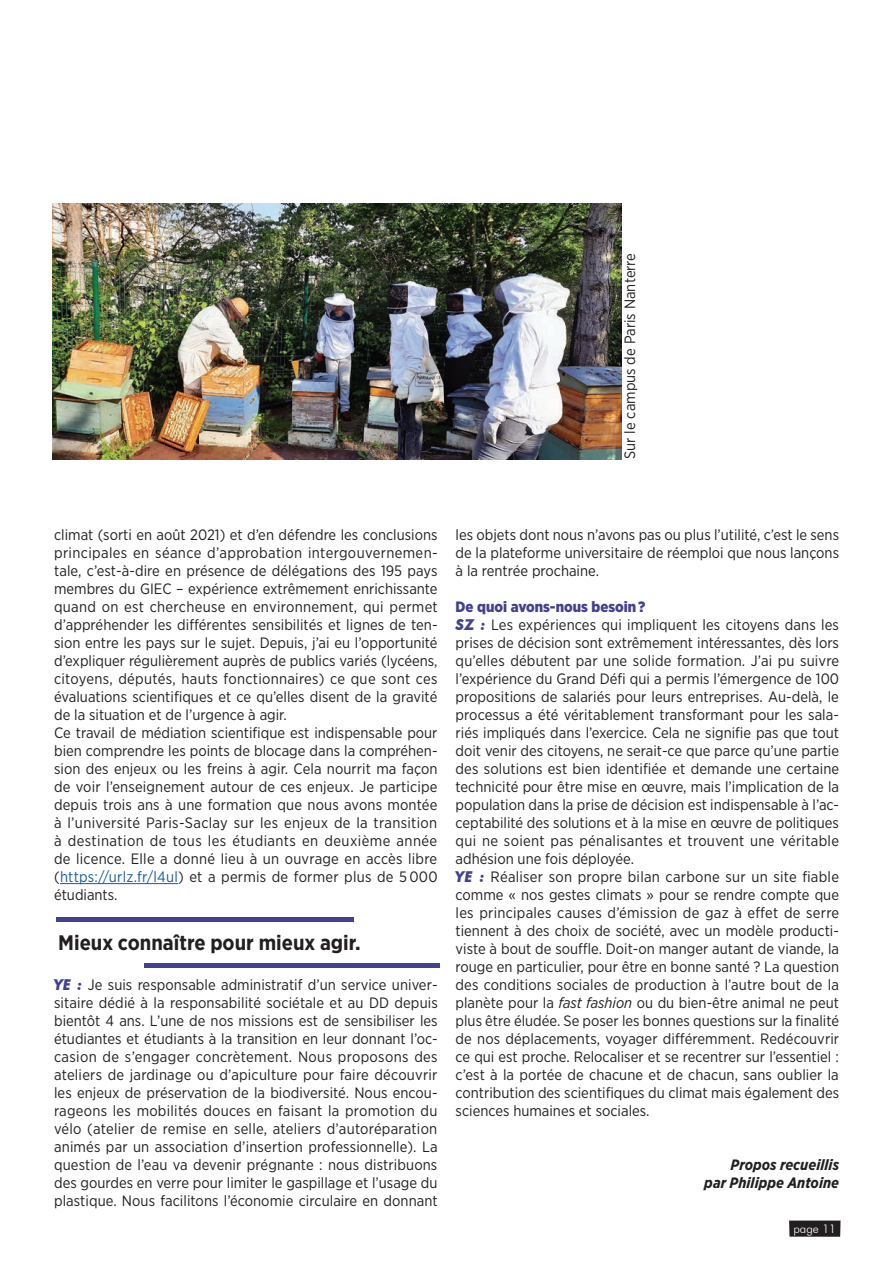
<style>
.page{position:relative;width:893px;height:1263px;background:#fff}
.page>*{position:absolute;margin:0;border:0;box-sizing:border-box;transform-origin:0 0}
.t1{font:700 21px "Gotham Narrow";color:#231f20}
.t2{font:15px/18px "Gotham Narrow";color:#231f20}
.t3{font:italic 700 15px/18px "Gotham Narrow";color:#231f20;text-align:right}
.t4{font:300 12px "Futura BT";color:#fff}
.s1{color:#175d9e}
.s2{font-family:"Futura BT";font-weight:700;font-style:italic;color:#434190}
.s3{font-weight:900;color:#434190}
.s4{font-style:italic}
</style>
<div class="page">
<div style="left:789px;top:1220px;width:51px;height:17px;background:#231f20"></div>
<hr style="left:57px;top:917px;width:297px;height:4px;background:#434190">
<hr style="left:144px;top:963px;width:296px;height:4px;background:#434190">
<hr style="left:60px;top:883px;width:118px;height:1px;background:#175d9e">
<img style="left:52px;top:203px;width:569px;height:256px">
<p class="t2" style="left:620px;top:459px;width:208px;rotate:-90deg">Sur le campus de Paris Nanterre</p>
<p class="t2" style="left:54px;top:525px;width:385px">climat (sorti en août 2021) et d’en défendre les conclusions principales en séance d’approbation intergouvernemen&shy;tale, c’est-à-dire en présence de délégations des 195 pays membres du GIEC – expérience extrêmement enrichissante quand on est chercheuse en environnement, qui permet d’appréhender les différentes sensibilités et lignes de ten&shy;sion entre les pays sur le sujet. Depuis, j’ai eu l’opportunité d’expliquer régulièrement auprès de publics variés (lycéens, citoyens, députés, hauts fonctionnaires) ce que sont ces évaluations scientifiques et ce qu’elles disent de la gravité de la situation et de l’urgence à agir.<br>Ce travail de médiation scientifique est indispensable pour bien comprendre les points de blocage dans la compréhen&shy;sion des enjeux ou les freins à agir. Cela nourrit ma façon de voir l’enseignement autour de ces enjeux. Je participe depuis trois ans à une formation que nous avons montée à l’université Paris-Saclay sur les enjeux de la transition à destination de tous les étudiants en deuxième année de licence. Elle a donné lieu à un ouvrage en accès libre (<span class="s1">https://urlz.fr/l4ul</span>) et a permis de former plus de 5 000 étudiants.</p>
<h1 class="t1" style="left:58px;top:929px;width:304px">Mieux connaître pour mieux agir.</h1>
<p class="t2" style="left:54px;top:975px;width:385px;text-align:justify"><span class="s2">YE :</span> Je suis responsable administratif d’un service univer&shy;sitaire dédié à la responsabilité sociétale et au DD depuis bientôt 4 ans. L’une de nos missions est de sensibiliser les étudiantes et étudiants à la transition en leur donnant l’oc&shy;casion de s’engager concrètement. Nous proposons des ateliers de jardinage ou d’apiculture pour faire découvrir les enjeux de préservation de la biodiversité. Nous encou&shy;rageons les mobilités douces en faisant la promotion du vélo (atelier de remise en selle, ateliers d’autoréparation animés par un association d’insertion professionnelle). La question de l’eau va devenir prégnante : nous distribuons des gourdes en verre pour limiter le gaspillage et l’usage du plastique. Nous facilitons l’économie circulaire en donnant</p>
<p class="t2" style="left:456px;top:525px;width:385px;text-align:justify">les objets dont nous n’avons pas ou plus l’utilité, c’est le sens de la plateforme universitaire de réemploi que nous lançons à la rentrée prochaine.</p>
<p class="t2" style="left:456px;top:597px;width:385px"><span class="s3">De quoi avons-nous besoin ?<br></span><span class="s2">SZ :</span> Les expériences qui impliquent les citoyens dans les prises de décision sont extrêmement intéressantes, dès lors qu’elles débutent par une solide formation. J’ai pu suivre l’expérience du Grand Défi qui a permis l’émergence de 100 propositions de salariés pour leurs entreprises. Au-delà, le processus a été véritablement transformant pour les sala&shy;riés impliqués dans l’exercice. Cela ne signifie pas que tout doit venir des citoyens, ne serait-ce que parce qu’une partie des solutions est bien identifiée et demande une certaine technicité pour être mise en œuvre, mais l’implication de la population dans la prise de décision est indispensable à l’ac&shy;ceptabilité des solutions et à la mise en œuvre de politiques qui ne soient pas pénalisantes et trouvent une véritable adhésion une fois déployée.<br><span class="s2">YE :</span> Réaliser son propre bilan carbone sur un site fiable comme « nos gestes climats » pour se rendre compte que les principales causes d’émission de gaz à effet de serre tiennent à des choix de société, avec un modèle producti&shy;viste à bout de souffle. Doit-on manger autant de viande, la rouge en particulier, pour être en bonne santé ? La question des conditions sociales de production à l’autre bout de la planète pour la <span class="s4">fast fashion</span> ou du bien-être animal ne peut plus être éludée. Se poser les bonnes questions sur la finalité de nos déplacements, voyager différemment. Redécouvrir ce qui est proche. Relocaliser et se recentrer sur l’essentiel : c’est à la portée de chacune et de chacun, sans oublier la contribution des scientifiques du climat mais également des sciences humaines et sociales.</p>
<p class="t3" style="left:704px;top:1156px;width:136px">Propos recueillis<br>par Philippe Antoine</p>
<p class="t4" style="left:793px;top:1222px;width:44px">page 11</p>
</div>
